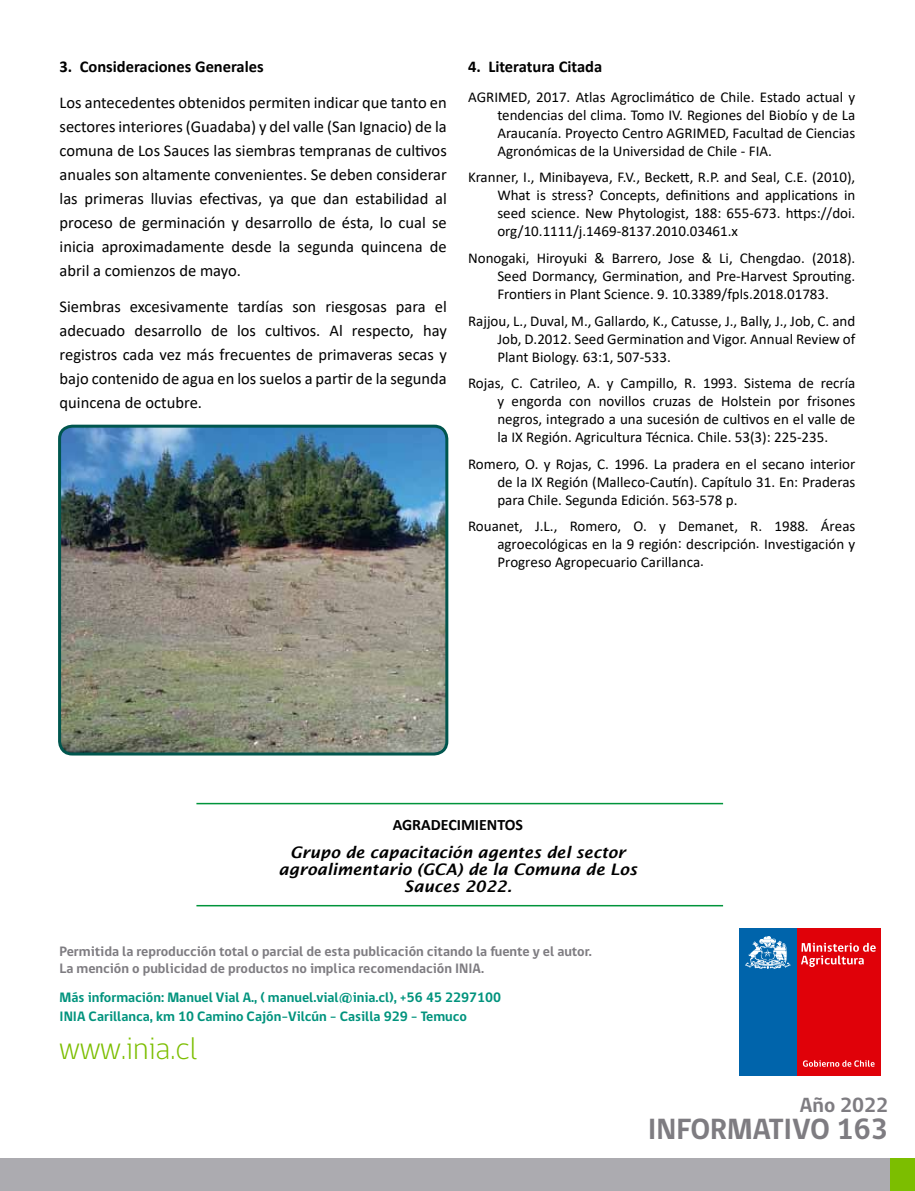
<style>
.page{position:relative;width:915px;height:1191px;background:#fff}
.page>*{position:absolute;margin:0;border:0;box-sizing:border-box;transform-origin:0 0}
.t1{font:300 31.5px "gob CL";color:#7cbe00}
.t2{font:700 30px "gob CL";color:#7e7c81}
.t3{font:700 21px "gob CL";color:#7e7c81}
.t4{font:16.5px/24px "Calibri";color:#000;text-align:justify}
.t5{font:700 16.5px "Calibri";color:#000}
.t6{font:italic 600 15.9px/17.1px "Lucida Sans";color:#000;text-align:center}
.t7{font:700 15.9px "Calibri";color:#000}
.t8{font:15px/18px "Calibri";color:#000;text-align:justify}
.t9{font:700 13.95px/16.8px "gob CL";color:#7e7c81}
.t10{font:700 13.95px/18.9px "gob CL";color:#00937d}
</style>
<div class="page">
<div style="left:0;top:1158px;width:914px;height:33px;background:#acabb0"></div>
<div style="left:889px;top:1158px;width:25px;height:33px;background:#7cbe00"></div>
<div style="left:738px;top:927px;width:142px;height:148px;background:#0064ab"></div>
<div style="left:796px;top:927px;width:84px;height:148px;background:#e00109"></div>
<svg style="left:745px;top:936px;width:45px;height:33px"></svg>
<svg style="left:801px;top:943px;width:74px;height:24px"></svg>
<svg style="left:802px;top:1060px;width:72px;height:6px"></svg>
<hr style="left:196px;top:803px;width:526px;height:1px;background:#00943b">
<hr style="left:196px;top:905px;width:526px;height:1px;background:#00943b">
<img style="left:61px;top:426px;width:385px;height:328px">
<div style="left:58px;top:425px;width:390px;height:330px;border:3px solid #00564e;border-radius:13px"></div>
<p class="t5" style="left:60px;top:55px;width:206px">3. Consideraciones Generales</p>
<p class="t4" style="left:60px;top:90px;width:388px">Los antecedentes obtenidos permiten indicar que tanto en sectores interiores (Guadaba) y del valle (San Ignacio) de la comuna de Los Sauces las siembras tempranas de cultivos anuales son altamente convenientes. Se deben considerar las primeras lluvias efectivas, ya que dan estabilidad al proceso de germinación y desarrollo de ésta, lo cual se inicia aproximadamente desde la segunda quincena de abril a comienzos de mayo.</p>
<p class="t4" style="left:60px;top:294px;width:388px">Siembras excesivamente tardías son riesgosas para el adecuado desarrollo de los cultivos. Al respecto, hay registros cada vez más frecuentes de primaveras secas y bajo contenido de agua en los suelos a partir de la segunda quincena de octubre.</p>
<p class="t5" style="left:468px;top:55px;width:136px">4. Literatura Citada</p>
<p class="t8" style="left:497px;top:88px;width:359px;text-indent:-29px">AGRIMED, 2017. Atlas Agroclimático de Chile. Estado actual y tendencias del clima. Tomo IV. Regiones del Biobío y de La Araucanía. Proyecto Centro AGRIMED, Facultad de Ciencias Agronómicas de la Universidad de Chile - FIA.</p>
<p class="t8" style="left:497px;top:168px;width:359px;text-indent:-29px">Kranner, I., Minibayeva, F.V., Beckett, R.P. and Seal, C.E. (2010), What is stress? Concepts, definitions and applications in seed science. New Phytologist, 188: 655-673. https://doi. org/10.1111/j.1469-8137.2010.03461.x</p>
<p class="t8" style="left:497px;top:249px;width:359px;text-indent:-29px">Nonogaki, Hiroyuki &amp; Barrero, Jose &amp; Li, Chengdao. (2018).<br>Seed Dormancy, Germination, and Pre-Harvest Sprouting.<br>Frontiers in Plant Science. 9. 10.3389/fpls.2018.01783.</p>
<p class="t8" style="left:497px;top:311px;width:359px;text-indent:-29px">Rajjou, L., Duval, M., Gallardo, K., Catusse, J., Bally, J., Job, C. and Job, D.2012. Seed Germination and Vigor. Annual Review of Plant Biology. 63:1, 507-533.</p>
<p class="t8" style="left:497px;top:374px;width:359px;text-indent:-29px">Rojas, C. Catrileo, A. y Campillo, R. 1993. Sistema de recría y engorda con novillos cruzas de Holstein por frisones negros, integrado a una sucesión de cultivos en el valle de la IX Región. Agricultura Técnica. Chile. 53(3): 225-235.</p>
<p class="t8" style="left:497px;top:454px;width:359px;text-indent:-29px">Romero, O. y Rojas, C. 1996. La pradera en el secano interior de la IX Región (Malleco-Cautín). Capítulo 31. En: Praderas para Chile. Segunda Edición. 563-578 p.</p>
<p class="t8" style="left:497px;top:517px;width:359px;text-indent:-29px">Rouanet, J.L., Romero, O. y Demanet, R. 1988. Áreas agroecológicas en la 9 región: descripción. Investigación y Progreso Agropecuario Carillanca.</p>
<p class="t7" style="left:392px;top:813px;width:132px">AGRADECIMIENTOS</p>
<p class="t6" style="left:278px;top:843px;width:360px">Grupo de capacitación agentes del sector agroalimentario (GCA) de la Comuna de Los<br>Sauces 2022.</p>
<p class="t9" style="left:60px;top:943px;width:533px">Permitida la reproducción total o parcial de esta publicación citando la fuente y el autor.<br>La mención o publicidad de productos no implica recomendación INIA.</p>
<p class="t10" style="left:60px;top:988px;width:443px">Más información: Manuel Vial A., ( manuel.vial@inia.cl), +56 45 2297100<br>INIA Carillanca, km 10 Camino Cajón-Vilcún - Casilla 929 - Temuco</p>
<h1 class="t1" style="left:60px;top:1026px;width:139px">www.inia.cl</h1>
<h3 class="t3" style="left:799px;top:1090px;width:90px">Año 2022</h3>
<h2 class="t2" style="left:647px;top:1108px;width:242px">INFORMATIVO 163</h2>
</div>
